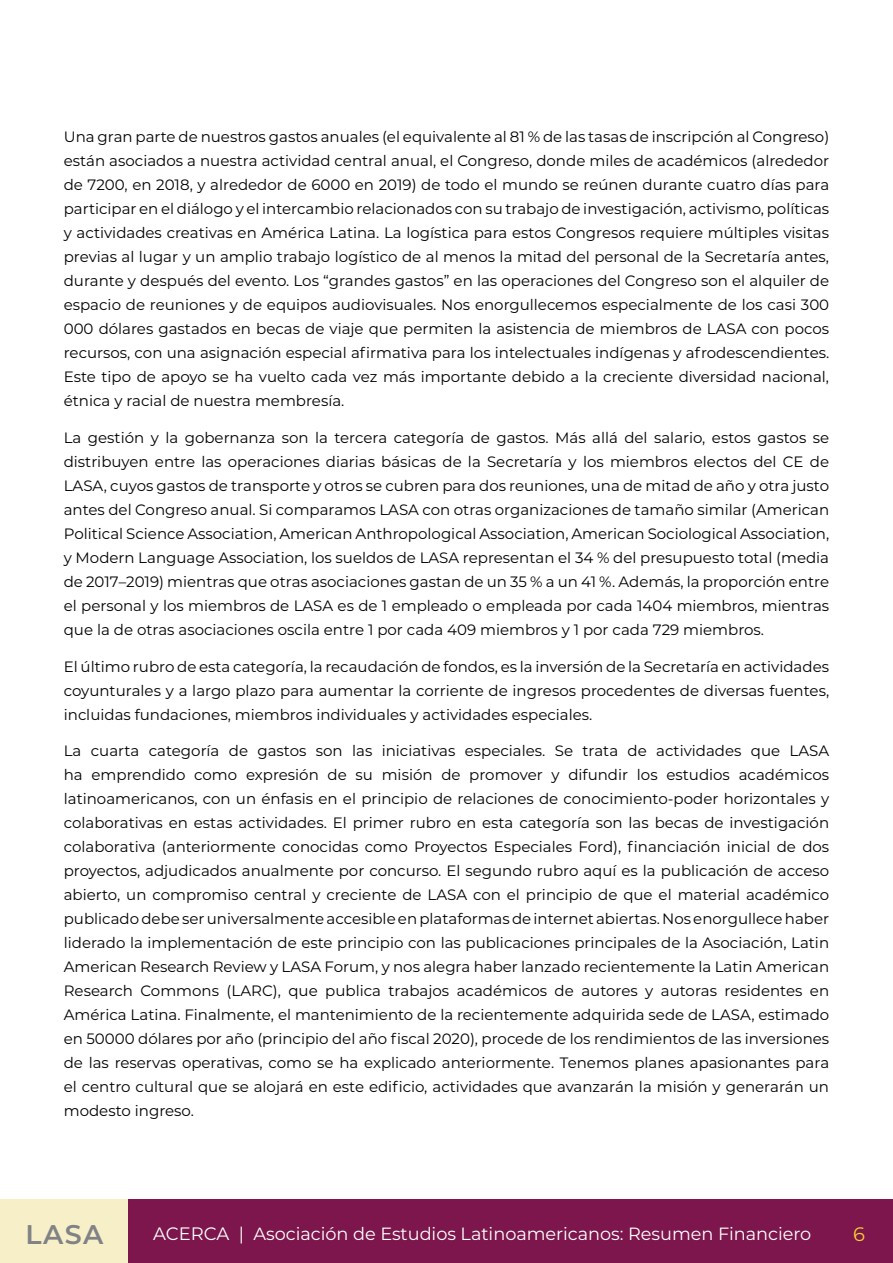
<style>
.page{position:relative;width:893px;height:1263px;background:#fff}
.page>*{position:absolute;margin:0;border:0;box-sizing:border-box;transform-origin:0 0}
.t1{font:600 27px "Montserrat";color:#808285}
.t2{font:19.5px "Montserrat";color:#f8ce34}
.t3{font:17.7px "Montserrat";color:#fff}
.Cuerpo_de_texto{font:15px/24px "Montserrat";color:#000;text-align:justify}
.s1{font-size:18px}
</style>
<div class="page">
<div style="left:0;top:1199px;width:129px;height:64px;background:#f6efc7"></div>
<div style="left:129px;top:1199px;width:764px;height:64px;background:#7d164c"></div>
<p class="Cuerpo_de_texto" style="left:64px;top:124px;width:767px">Una gran parte de nuestros gastos anuales (el equivalente al 81 % de las tasas de inscripción al Congreso) están asociados a nuestra actividad central anual, el Congreso, donde miles de académicos (alrededor de 7200, en 2018, y alrededor de 6000 en 2019) de todo el mundo se reúnen durante cuatro días para participar en el diálogo y el intercambio relacionados con su trabajo de investigación, activismo, políticas y actividades creativas en América Latina. La logística para estos Congresos requiere múltiples visitas previas al lugar y un amplio trabajo logístico de al menos la mitad del personal de la Secretaría antes, durante y después del evento. Los “grandes gastos” en las operaciones del Congreso son el alquiler de espacio de reuniones y de equipos audiovisuales. Nos enorgullecemos especialmente de los casi 300<br>000 dólares gastados en becas de viaje que permiten la asistencia de miembros de LASA con pocos recursos, con una asignación especial afirmativa para los intelectuales indígenas y afrodescendientes.<br>Este tipo de apoyo se ha vuelto cada vez más importante debido a la creciente diversidad nacional, étnica y racial de nuestra membresía.</p>
<p class="Cuerpo_de_texto" style="left:64px;top:425px;width:767px">La gestión y la gobernanza son la tercera categoría de gastos. Más allá del salario, estos gastos se distribuyen entre las operaciones diarias básicas de la Secretaría y los miembros electos del CE de LASA, cuyos gastos de transporte y otros se cubren para dos reuniones, una de mitad de año y otra justo antes del Congreso anual. Si comparamos LASA con otras organizaciones de tamaño similar (American Political Science Association, American Anthropological Association, American Sociological Association, y Modern Language Association, los sueldos de LASA representan el 34 % del presupuesto total (media de 2017–2019) mientras que otras asociaciones gastan de un 35 % a un 41 %. Además, la proporción entre el personal y los miembros de LASA es de 1 empleado o empleada por cada 1404 miembros, mientras que la de otras asociaciones oscila entre 1 por cada 409 miembros y 1 por cada 729 miembros.</p>
<p class="Cuerpo_de_texto" style="left:64px;top:654px;width:767px">El último rubro de esta categoría, la recaudación de fondos, es la inversión de la Secretaría en actividades coyunturales y a largo plazo para aumentar la corriente de ingresos procedentes de diversas fuentes, incluidas fundaciones, miembros individuales y actividades especiales.</p>
<p class="Cuerpo_de_texto" style="left:64px;top:738px;width:767px">La cuarta categoría de gastos son las iniciativas especiales. Se trata de actividades que LASA ha emprendido como expresión de su misión de promover y difundir los estudios académicos latinoamericanos, con un énfasis en el principio de relaciones de conocimiento-poder horizontales y colaborativas en estas actividades. El primer rubro en esta categoría son las becas de investigación colaborativa (anteriormente conocidas como Proyectos Especiales Ford), financiación inicial de dos proyectos, adjudicados anualmente por concurso. El segundo rubro aquí es la publicación de acceso abierto, un compromiso central y creciente de LASA con el principio de que el material académico publicado debe ser universalmente accesible en plataformas de internet abiertas. Nos enorgullece haber liderado la implementación de este principio con las publicaciones principales de la Asociación, Latin American Research Review y LASA Forum, y nos alegra haber lanzado recientemente la Latin American Research Commons (LARC), que publica trabajos académicos de autores y autoras residentes en América Latina. Finalmente, el mantenimiento de la recientemente adquirida sede de LASA, estimado en 50000 dólares por año (principio del año fiscal 2020), procede de los rendimientos de las inversiones de las reservas operativas, como se ha explicado anteriormente. Tenemos planes apasionantes para el centro cultural que se alojará en este edificio, actividades que avanzarán la misión y generarán un modesto ingreso.</p>
<h1 class="t1" style="left:26px;top:1215px;width:79px">LASA</h1>
<p class="t3" style="left:153px;top:1221px;width:660px"><span class="s1">ACERCA |</span> Asociación de Estudios Latinoamericanos: Resumen Financiero</p>
<h2 class="t2" style="left:853px;top:1220px;width:13px">6</h2>
</div>
